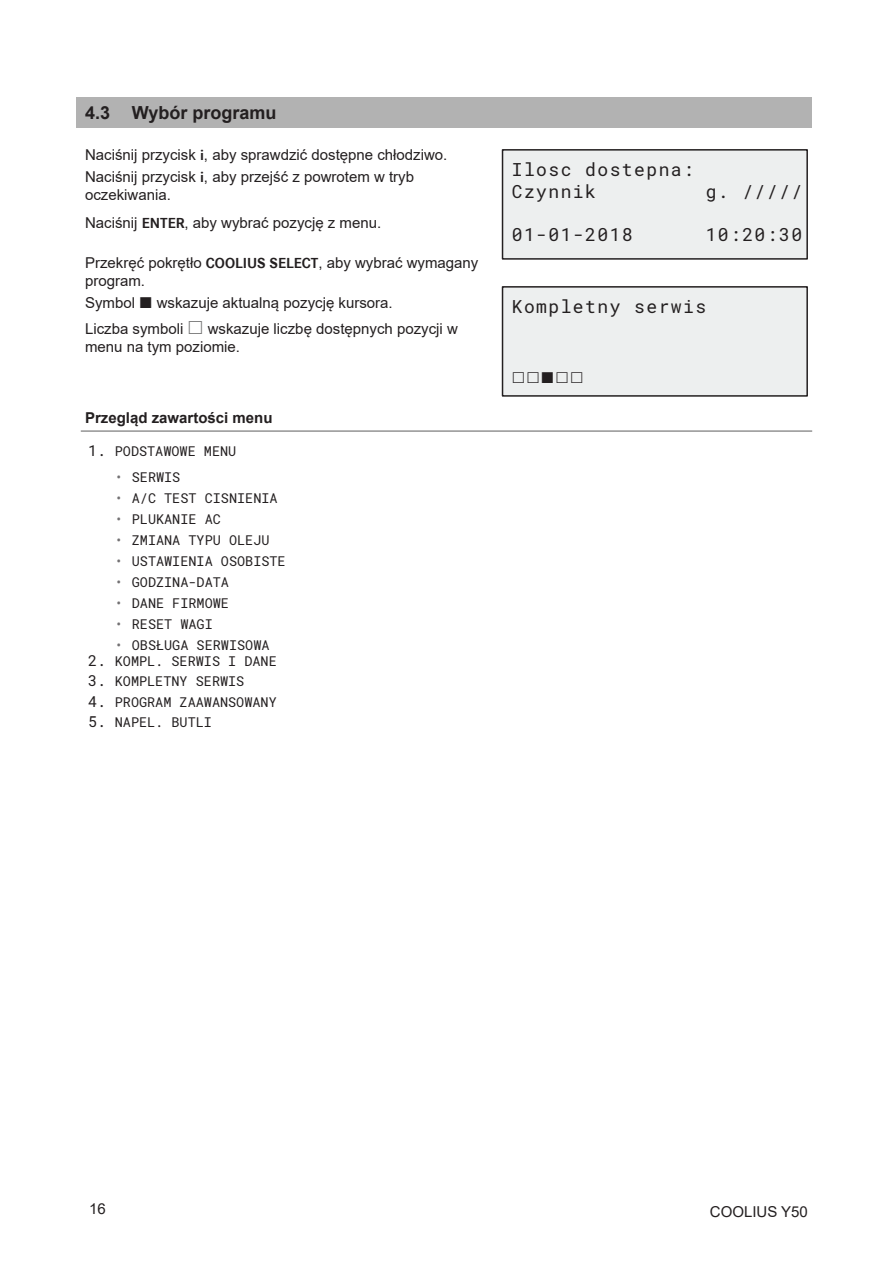
<style>
.page{position:relative;width:893px;height:1263px;background:#fff}
.page>*{position:absolute;margin:0;border:0;box-sizing:border-box;transform-origin:0 0}
.t1{font:18px/21.6px "Roboto Mono";letter-spacing:.08em;color:#231f20}
.t2{font:700 18px "Arial";color:#231f20}
.t3{font:15px/18px "Arial";color:#231f20}
.t4{font:700 15px "Arial";color:#231f20}
.t5{font:13.5px "Roboto Mono";color:#231f20}
.s1{font-family:"Corporate S";font-weight:700}
.s2{font-size:15px}
.s3{color:#737173}
</style>
<div class="page">
<div style="left:77px;top:98px;width:735px;height:30px;background:#b2b2b2"></div>
<hr style="left:81px;top:430px;width:731px;height:2px;background:#707070">
<div style="left:502px;top:150px;width:305px;height:109px;background:#edefef"></div>
<div style="left:502px;top:149px;width:306px;height:111px;border:2px solid #231f20"></div>
<div style="left:502px;top:287px;width:305px;height:109px;background:#edefef"></div>
<div style="left:502px;top:286px;width:306px;height:111px;border:2px solid #231f20"></div>
<p class="t2" style="left:85px;top:100px;width:193px">4.3 Wybór programu</p>
<p class="t3" style="left:85px;top:143px;width:364px;line-height:22.2px">Naciśnij przycisk <span class="s1">i</span>, aby sprawdzić dostępne chłodziwo.<br>Naciśnij przycisk <span class="s1">i</span>, aby przejść z powrotem w tryb</p>
<p class="t3" style="left:85px;top:181px;width:298px;line-height:27.6px">oczekiwania.<br>Naciśnij <span class="s1">ENTER</span>, aby wybrać pozycję z menu.</p>
<p class="t3" style="left:85px;top:254px;width:395px">Przekręć pokrętło <span class="s1">COOLIUS SELECT</span>, aby wybrać wymagany program.</p>
<p class="t3" style="left:85px;top:294px;width:52px">Symbol</p>
<p class="t3" style="left:85px;top:290px;width:309px;line-height:25.8px;text-indent:72px">wskazuje aktualną pozycję kursora.<br>Liczba symboli</p>
<p class="t3" style="left:85px;top:320px;width:374px;text-indent:123px">wskazuje liczbę dostępnych pozycji w menu na tym poziomie.</p>
<p class="t4" style="left:85px;top:407px;width:189px">Przegląd zawartości menu</p>
<p class="t5" style="left:88px;top:442px;width:150px"><span class="s2">1.</span> PODSTAWOWE MENU</p>
<p class="t5" style="left:115px;top:467px;width:67px"><span class="s3">•</span> SERWIS</p>
<p class="t5" style="left:115px;top:488px;width:164px"><span class="s3">•</span> A/C TEST CISNIENIA</p>
<p class="t5" style="left:115px;top:509px;width:108px"><span class="s3">•</span> PLUKANIE AC</p>
<p class="t5" style="left:115px;top:530px;width:156px"><span class="s3">•</span> ZMIANA TYPU OLEJU</p>
<p class="t5" style="left:115px;top:551px;width:172px"><span class="s3">•</span> USTAWIENIA OSOBISTE</p>
<p class="t5" style="left:115px;top:572px;width:116px"><span class="s3">•</span> GODZINA-DATA</p>
<p class="t5" style="left:115px;top:593px;width:116px"><span class="s3">•</span> DANE FIRMOWE</p>
<p class="t5" style="left:115px;top:614px;width:100px"><span class="s3">•</span> RESET WAGI</p>
<p class="t5" style="left:115px;top:635px;width:156px"><span class="s3">•</span> OBSŁUGA SERWISOWA</p>
<p class="t5" style="left:88px;top:651px;width:190px"><span class="s2">2.</span> KOMPL. SERWIS I DANE</p>
<p class="t5" style="left:88px;top:672px;width:158px"><span class="s2">3.</span> KOMPLETNY SERWIS</p>
<p class="t5" style="left:88px;top:692px;width:190px"><span class="s2">4.</span> PROGRAM ZAAWANSOWANY</p>
<p class="t5" style="left:88px;top:713px;width:125px"><span class="s2">5.</span> NAPEL. BUTLI</p>
<p class="t1" style="left:512px;top:159px;width:184px">Ilosc dostepna:<br>Czynnik</p>
<p class="t1" style="left:706px;top:180px;width:98px">g. /////</p>
<p class="t1" style="left:512px;top:223px;width:122px">01-01-2018</p>
<p class="t1" style="left:706px;top:223px;width:98px">10:20:30</p>
<p class="t1" style="left:512px;top:296px;width:196px">Kompletny serwis</p>
<p class="t3" style="left:89px;top:1200px;width:18px">16</p>
<p class="t3" style="left:710px;top:1202px;width:100px">COOLIUS Y50</p>
</div>
